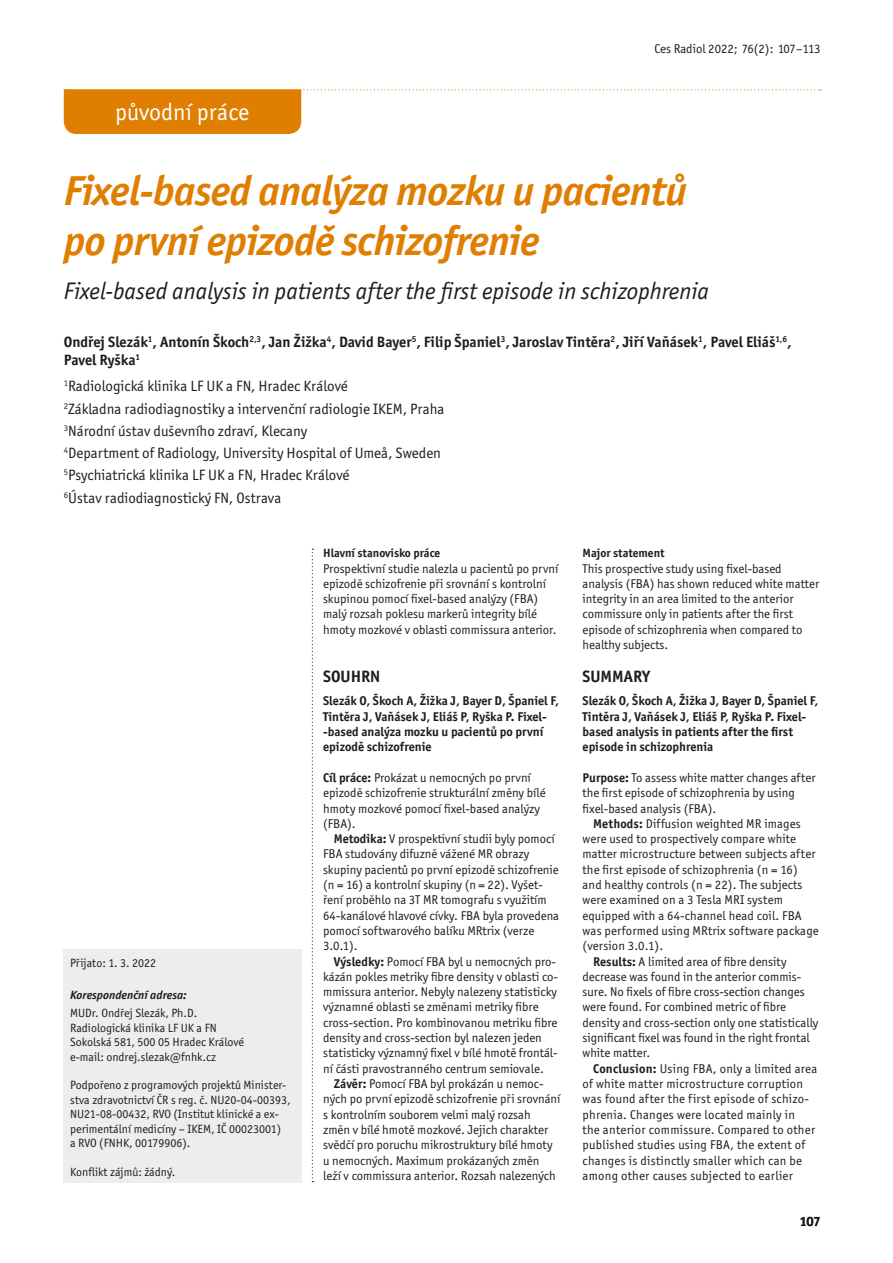
<style>
.page{position:relative;width:893px;height:1263px;background:#fff}
.page>*{position:absolute;margin:0;border:0;box-sizing:border-box;transform-origin:0 0}
.t1{font:italic 700 42px/50.4px "Officina Sans Itc TOT";letter-spacing:-.02em;color:#df7e00}
.t2{font:italic 24px "Officina Sans Itc TOT";color:#1d1d1b}
.t3{font:24px "Officina Sans Itc TOT";color:#fff}
.t4{font:700 16.5px "Officina Sans Itc TOT";color:#1d1d1b}
.t5{font:15px/22.2px "Officina Sans Itc TOT";color:#1d1d1b}
.t6{font:700 15px/18px "Officina Sans Itc TOT";color:#1d1d1b}
.t7{font:700 13.5px "Officina Sans Itc TOT";color:#1d1d1b}
.t8{font:12.75px/15.3px "Officina Sans Itc TOT";color:#1d1d1b}
.t9{font:12.75px "Officina Sans Itc TOT";letter-spacing:.02em;color:#1d1d1b}
.t10{font:700 12.75px/15.3px "Officina Sans Itc TOT";color:#1d1d1b}
.t11{font:12px/14.4px "Officina Sans Itc TOT";color:#1d1d1b}
.t12{font:700 12px "Officina Sans Itc TOT";color:#1d1d1b}
.t13{font:italic 700 12px "Officina Sans Itc TOT";color:#1d1d1b}
.s1{font-weight:700}
</style>
<div class="page">
<svg style="left:312px;top:549px;width:1px;height:633px"></svg>
<div style="left:64px;top:949px;width:238px;height:233px;background:#ededed"></div>
<svg style="left:64px;top:89px;width:757px;height:45px"></svg>
<h2 class="t3" style="left:115px;top:98px;width:136px">původní práce</h2>
<p class="t8" style="left:654px;top:41px;width:168px">Ces Radiol 2022; 76(2): 107–113</p>
<h1 class="t1" style="left:64px;top:165px;width:625px">Fixel-based analýza mozku u pacientů po první epizodě schizofrenie</h1>
<h2 class="t2" style="left:64px;top:278px;width:647px">Fixel-based analysis in patients after the first episode in schizophrenia</h2>
<p class="t6" style="left:64px;top:333px;width:729px">Ondřej Slezák<sup>1</sup>, Antonín Škoch<sup>2,3</sup>, Jan Žižka<sup>4</sup>, David Bayer<sup>5</sup>, Filip Španiel<sup>3</sup>, Jaroslav Tintěra<sup>2</sup>, Jiří Vaňásek<sup>1</sup>, Pavel Eliáš<sup>1,6</sup>,<br>Pavel Ryška<sup>1</sup></p>
<p class="t5" style="left:64px;top:375px;width:382px"><sup>1</sup>Radiologická klinika LF UK a FN, Hradec Králové<br><sup>2</sup>Základna radiodiagnostiky a intervenční radiologie IKEM, Praha <sup>3</sup>Národní ústav duševního zdraví, Klecany<br><sup>4</sup>Department of Radiology, University Hospital of Umeå, Sweden <sup>5</sup>Psychiatrická klinika LF UK a FN, Hradec Králové<br><sup>6</sup>Ústav radiodiagnostický FN, Ostrava</p>
<p class="t11" style="left:70px;top:956px;width:88px">Přijato: 1. 3. 2022</p>
<p class="t13" style="left:70px;top:987px;width:118px">Korespondenční adresa:</p>
<p class="t11" style="left:70px;top:1006px;width:175px">MUDr. Ondřej Slezák, Ph.D.<br>Radiologická klinika LF UK a FN<br>Sokolská 581, 500 05 Hradec Králové e-mail: ondrej.slezak@fnhk.cz</p>
<p class="t11" style="left:70px;top:1078px;width:222px">Podpořeno z programových projektů Minister&shy;stva zdravotnictví ČR s reg. č. NU20-04-00393, NU21-08-00432, RVO (Institut klinické a ex&shy;perimentální medicíny – IKEM, IČ 00023001)<br>a RVO (FNHK, 00179906).</p>
<p class="t11" style="left:70px;top:1165px;width:107px">Konflikt zájmů: žádný.</p>
<p class="t12" style="left:323px;top:546px;width:119px">Hlavní stanovisko práce</p>
<p class="t8" style="left:323px;top:561px;width:237px">Prospektivní studie nalezla u pacientů po první epizodě schizofrenie při srovnání s kontrolní skupinou pomocí fixel-based analýzy (FBA) malý rozsah poklesu markerů integrity bílé hmoty mozkové v oblasti commissura anterior.</p>
<p class="t4" style="left:323px;top:666px;width:59px">SOUHRN</p>
<p class="t10" style="left:323px;top:693px;width:237px">Slezák O, Škoch A, Žižka J, Bayer D, Španiel F, Tintěra J, Vaňásek J, Eliáš P, Ryška P. Fixel--based analýza mozku u pacientů po první epizodě schizofrenie</p>
<p class="t8" style="left:323px;top:770px;width:224px"><span class="s1">Cíl práce:</span> Prokázat u nemocných po první epizodě schizofrenie strukturální změny bílé hmoty mozkové pomocí fixel-based analýzy (FBA).</p>
<p class="t8" style="left:323px;top:831px;width:237px;text-indent:11px"><span class="s1">Metodika:</span> V prospektivní studii byly pomocí FBA studovány difuzně vážené MR obrazy skupiny pacientů po první epizodě schizofrenie (n = 16) a kontrolní skupiny (n = 22). Vyšet&shy;ření proběhlo na 3T MR tomografu s využitím 64-kanálové hlavové cívky. FBA byla provedena pomocí softwarového balíku MRtrix (verze 3.0.1).</p>
<p class="t8" style="left:323px;top:954px;width:236px;text-indent:11px"><span class="s1">Výsledky:</span> Pomocí FBA byl u nemocných pro&shy;kázán pokles metriky fibre density v oblasti co&shy;mmissura anterior. Nebyly nalezeny statisticky významné oblasti se změnami metriky fibre cross-section. Pro kombinovanou metriku fibre density and cross-section byl nalezen jeden statisticky významný fixel v bílé hmotě frontál&shy;ní části pravostranného centrum semiovale.</p>
<p class="t8" style="left:323px;top:1076px;width:239px;text-indent:11px"><span class="s1">Závěr:</span> Pomocí FBA byl prokázán u nemoc&shy;ných po první epizodě schizofrenie při srovnání s kontrolním souborem velmi malý rozsah změn v bílé hmotě mozkové. Jejich charakter svědčí pro poruchu mikrostruktury bílé hmoty u nemocných. Maximum prokázaných změn<br>leží v commissura anterior. Rozsah nalezených</p>
<p class="t12" style="left:583px;top:546px;width:84px">Major statement</p>
<p class="t8" style="left:583px;top:561px;width:238px">This prospective study using fixel-based analysis (FBA) has shown reduced white matter integrity in an area limited to the anterior commissure only in patients after the first episode of schizophrenia when compared to healthy subjects.</p>
<p class="t4" style="left:583px;top:666px;width:69px">SUMMARY</p>
<p class="t10" style="left:583px;top:693px;width:237px">Slezák O, Škoch A, Žižka J, Bayer D, Španiel F, Tintěra J, Vaňásek J, Eliáš P, Ryška P. Fixel&shy;based analysis in patients after the first episode in schizophrenia</p>
<p class="t8" style="left:583px;top:770px;width:235px"><span class="s1">Purpose:</span> To assess white matter changes after the first episode of schizophrenia by using fixel-based analysis (FBA).</p>
<p class="t8" style="left:593px;top:816px;width:209px"><span class="s1">Methods:</span> Diffusion weighted MR images</p>
<p class="t8" style="left:583px;top:831px;width:215px">were used to prospectively compare white</p>
<p class="t8" style="left:583px;top:847px;width:235px">matter microstructure between subjects after</p>
<p class="t8" style="left:583px;top:862px;width:217px">the first episode of schizophrenia (n = 16)</p>
<p class="t8" style="left:583px;top:877px;width:221px">and healthy controls (n = 22). The subjects</p>
<p class="t8" style="left:583px;top:892px;width:202px">were examined on a 3 Tesla MRI system</p>
<p class="t8" style="left:583px;top:908px;width:221px">equipped with a 64-channel head coil. FBA</p>
<p class="t8" style="left:583px;top:923px;width:238px">was performed using MRtrix software package</p>
<p class="t8" style="left:583px;top:938px;width:82px">(version 3.0.1).</p>
<p class="t8" style="left:593px;top:954px;width:195px"><span class="s1">Results:</span> A limited area of fibre density</p>
<p class="t8" style="left:583px;top:969px;width:220px">decrease was found in the anterior commis-</p>
<p class="t8" style="left:583px;top:984px;width:224px">sure. No fixels of fibre cross-section changes</p>
<p class="t8" style="left:583px;top:1000px;width:205px">were found. For combined metric of fibre</p>
<p class="t8" style="left:583px;top:1015px;width:237px">density and cross-section only one statistically</p>
<p class="t8" style="left:583px;top:1030px;width:229px">significant fixel was found in the right frontal</p>
<p class="t8" style="left:583px;top:1045px;width:69px">white matter.</p>
<p class="t9" style="left:593px;top:1061px;width:226px"><span class="s1">Conclusion:</span> Using FBA, only a limited area</p>
<p class="t9" style="left:583px;top:1076px;width:222px">of white matter microstructure corruption</p>
<p class="t9" style="left:583px;top:1091px;width:228px">was found after the first episode of schizo-</p>
<p class="t9" style="left:583px;top:1107px;width:214px">phrenia. Changes were located mainly in</p>
<p class="t9" style="left:583px;top:1122px;width:234px">the anterior commissure. Compared to other</p>
<p class="t9" style="left:583px;top:1137px;width:224px">published studies using FBA, the extent of</p>
<p class="t9" style="left:583px;top:1153px;width:221px">changes is distinctly smaller which can be</p>
<p class="t9" style="left:583px;top:1168px;width:212px">among other causes subjected to earlier</p>
<p class="t7" style="left:800px;top:1213px;width:22px">107</p>
</div>
